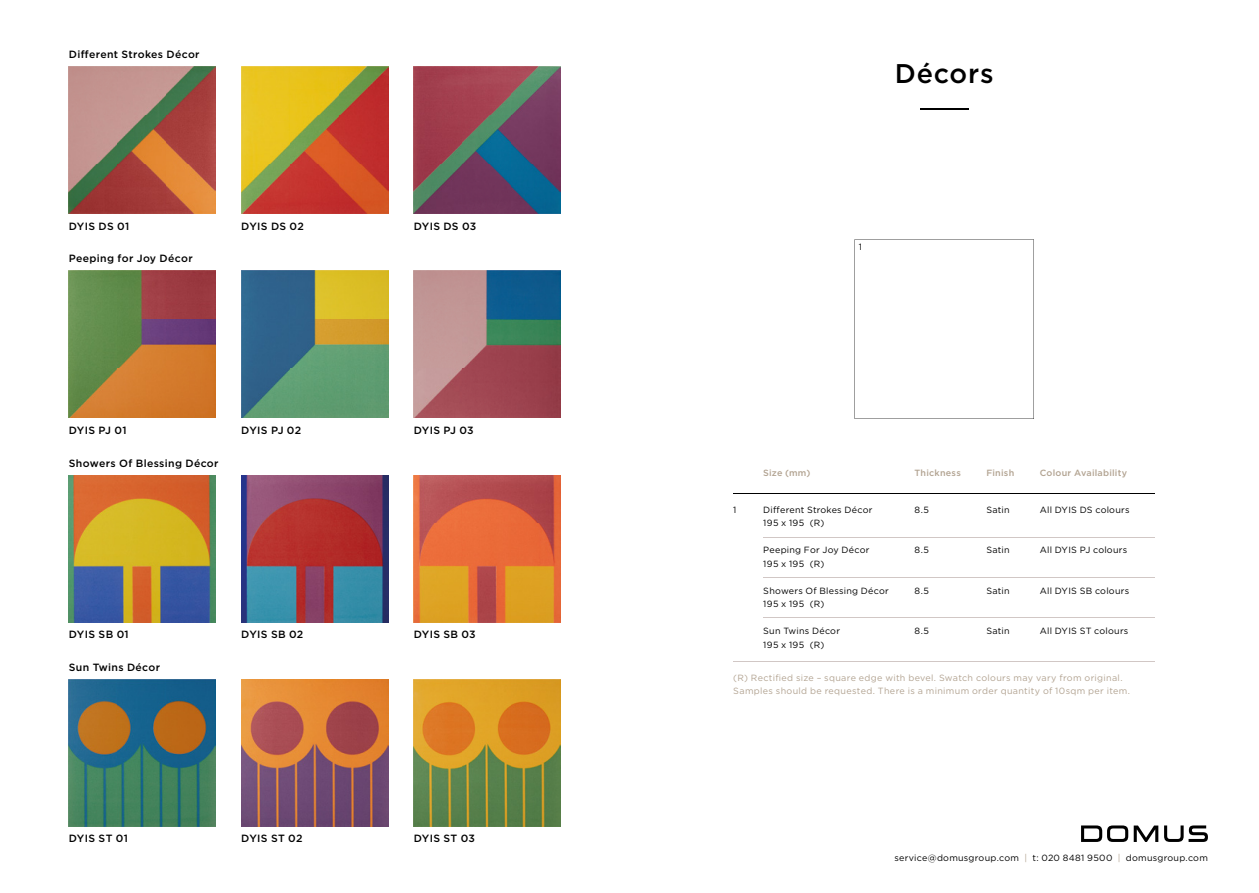
<style>
.page{position:relative;width:1259px;height:893px;background:#fff}
.page>*{position:absolute;margin:0;border:0;box-sizing:border-box;transform-origin:0 0}
.t1{font:500 27px "Gotham";letter-spacing:.03em;color:#000}
.t2{font:500 10.5px "Gotham";letter-spacing:.035em;color:#000}
.t3{font:9px/13.5px "Gotham";letter-spacing:.025em;color:#000}
.t4{font:9px/13.5px "Gotham";letter-spacing:.035em;color:#b2a391}
.t5{font:500 9px "Gotham";letter-spacing:.025em;color:#b2a391}
.s1{color:#b2a391}
</style>
<div class="page">
<svg style="left:1164px;top:825px;width:44px;height:17px"></svg>
<svg style="left:1081px;top:825px;width:77px;height:17px"></svg>
<hr style="left:920px;top:108px;width:48px;height:2px;background:#000">
<img style="left:69px;top:67px;width:147px;height:147px">
<img style="left:69px;top:271px;width:147px;height:147px">
<img style="left:69px;top:475px;width:147px;height:147px">
<img style="left:69px;top:679px;width:147px;height:147px">
<img style="left:241px;top:67px;width:147px;height:147px">
<img style="left:241px;top:271px;width:147px;height:147px">
<img style="left:241px;top:475px;width:147px;height:147px">
<img style="left:241px;top:679px;width:147px;height:147px">
<img style="left:414px;top:67px;width:146px;height:147px">
<img style="left:414px;top:271px;width:146px;height:147px">
<img style="left:414px;top:475px;width:146px;height:147px">
<img style="left:414px;top:679px;width:146px;height:147px">
<hr style="left:733px;top:493px;width:422px;height:1px;background:#000">
<hr style="left:763px;top:537px;width:392px;height:1px;background:#d1c7c5">
<hr style="left:763px;top:577px;width:392px;height:1px;background:#d1c7c5">
<hr style="left:763px;top:617px;width:392px;height:1px;background:#d1c7c5">
<hr style="left:733px;top:661px;width:422px;height:1px;background:#d1c7c5">
<svg style="left:854px;top:239px;width:180px;height:180px"></svg>
<p class="t2" style="left:69px;top:48px;width:132px">Different Strokes Décor</p>
<p class="t2" style="left:69px;top:219px;width:62px">DYIS DS 01</p>
<p class="t2" style="left:69px;top:252px;width:125px">Peeping for Joy Décor</p>
<p class="t2" style="left:241px;top:219px;width:64px">DYIS DS 02</p>
<p class="t2" style="left:69px;top:423px;width:59px">DYIS PJ 01</p>
<p class="t2" style="left:69px;top:456px;width:151px">Showers Of Blessing Décor</p>
<p class="t2" style="left:241px;top:423px;width:61px">DYIS PJ 02</p>
<p class="t2" style="left:69px;top:627px;width:61px">DYIS SB 01</p>
<p class="t2" style="left:69px;top:660px;width:93px">Sun Twins Décor</p>
<p class="t2" style="left:241px;top:627px;width:64px">DYIS SB 02</p>
<p class="t2" style="left:69px;top:831px;width:60px">DYIS ST 01</p>
<p class="t2" style="left:241px;top:831px;width:63px">DYIS ST 02</p>
<p class="t2" style="left:414px;top:219px;width:64px">DYIS DS 03</p>
<p class="t2" style="left:414px;top:423px;width:61px">DYIS PJ 03</p>
<p class="t2" style="left:414px;top:627px;width:64px">DYIS SB 03</p>
<p class="t2" style="left:414px;top:831px;width:63px">DYIS ST 03</p>
<h1 class="t1" style="left:895px;top:55px;width:100px">Décors</h1>
<p class="t3" style="left:858px;top:240px;width:5px">1</p>
<p class="t5" style="left:986px;top:467px;width:29px">Finish</p>
<p class="t3" style="left:986px;top:503px;width:25px">Satin</p>
<p class="t3" style="left:986px;top:543px;width:25px">Satin</p>
<p class="t3" style="left:986px;top:584px;width:25px">Satin</p>
<p class="t3" style="left:986px;top:624px;width:25px">Satin</p>
<p class="t4" style="left:733px;top:671px;width:398px">(R) Rectified size – square edge with bevel. Swatch colours may vary from original.<br>Samples should be requested. There is a minimum order quantity of 10sqm per item.</p>
<p class="t5" style="left:914px;top:467px;width:48px">Thickness</p>
<p class="t5" style="left:1039px;top:467px;width:89px">Colour Availability</p>
<p class="t3" style="left:914px;top:503px;width:16px">8.5</p>
<p class="t3" style="left:914px;top:543px;width:16px">8.5</p>
<p class="t3" style="left:914px;top:584px;width:16px">8.5</p>
<p class="t3" style="left:914px;top:624px;width:16px">8.5</p>
<p class="t5" style="left:763px;top:467px;width:49px">Size (mm)</p>
<p class="t3" style="left:733px;top:503px;width:5px">1</p>
<p class="t3" style="left:763px;top:503px;width:111px">Different Strokes Décor<br>195 x 195 (R)</p>
<p class="t3" style="left:763px;top:543px;width:108px">Peeping For Joy Décor<br>195 x 195 (R)</p>
<p class="t3" style="left:763px;top:584px;width:127px">Showers Of Blessing Décor<br>195 x 195 (R)</p>
<p class="t3" style="left:763px;top:624px;width:78px">Sun Twins Décor<br>195 x 195 (R)</p>
<p class="t3" style="left:1039px;top:503px;width:91px">All DYIS DS colours</p>
<p class="t3" style="left:1039px;top:543px;width:89px">All DYIS PJ colours</p>
<p class="t3" style="left:1039px;top:584px;width:91px">All DYIS SB colours</p>
<p class="t3" style="left:1039px;top:624px;width:90px">All DYIS ST colours</p>
<p class="t3" style="left:894px;top:851px;width:315px">service@domusgroup.com <span class="s1">|</span> t: 020 8481 9500 <span class="s1">|</span> domusgroup.com</p>
</div>
